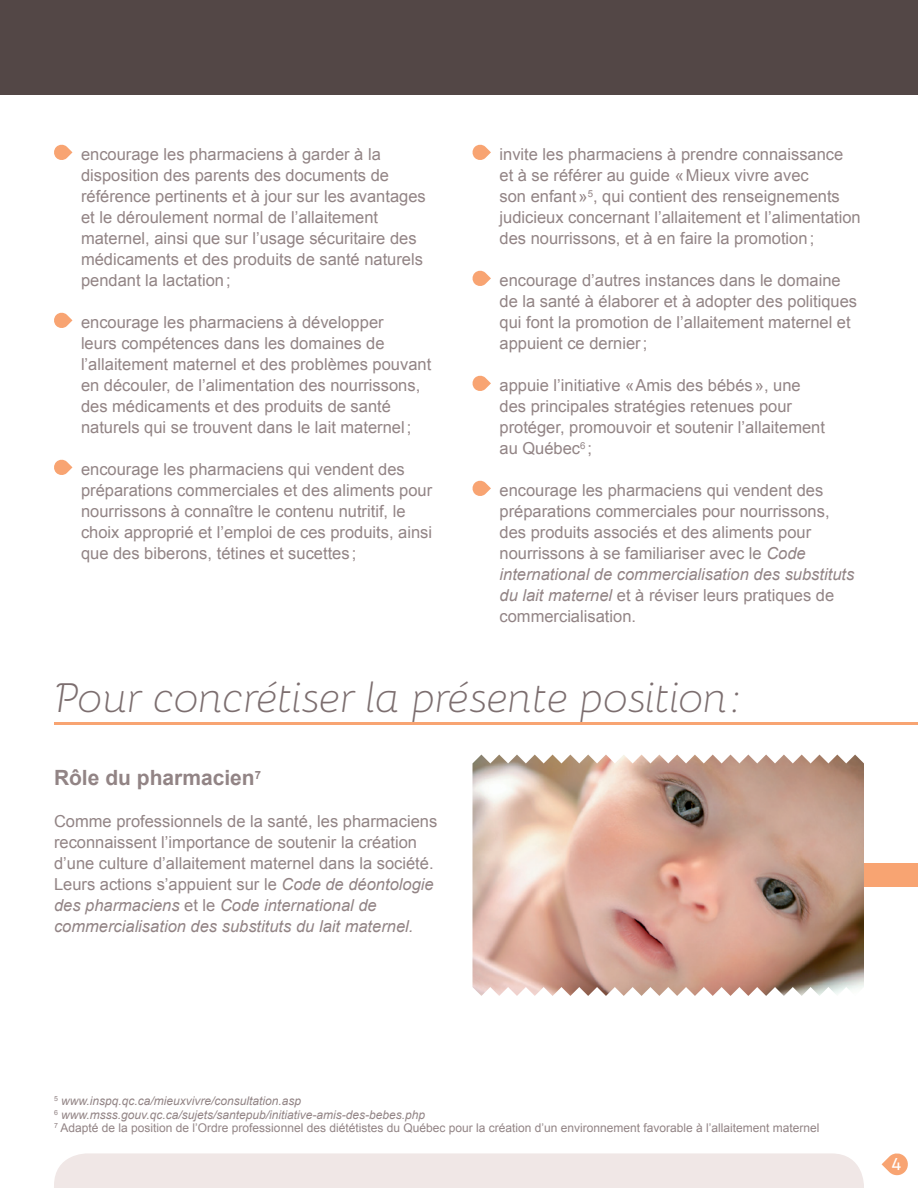
<style>
.page{position:relative;width:918px;height:1188px;background:#fff}
.page>*{position:absolute;margin:0;border:0;box-sizing:border-box;transform-origin:0 0}
.t1{font:italic 300 42px "Bellota";letter-spacing:-.01em;color:#7c6e6f}
.t2{font:700 21px "Arial";color:#928485}
.t3{font:700 18px "Bellota";color:#fff}
.t4{font:16.5px/21px "Arial";color:#928485}
.t5{font:12px/13.5px "Arial";color:#928485}
.s1{font-style:italic}
</style>
<div class="page">
<svg style="left:882px;top:1153px;width:26px;height:23px"></svg>
<div style="left:503px;top:863px;width:415px;height:24px;background:#f8a472"></div>
<div style="left:54px;top:1153px;width:810px;height:35px;background:#f0e7e6"></div>
<svg style="left:54px;top:144px;width:18px;height:16px"></svg>
<svg style="left:54px;top:312px;width:18px;height:16px"></svg>
<svg style="left:54px;top:459px;width:18px;height:16px"></svg>
<svg style="left:472px;top:144px;width:19px;height:16px"></svg>
<svg style="left:472px;top:270px;width:19px;height:16px"></svg>
<svg style="left:472px;top:375px;width:19px;height:16px"></svg>
<svg style="left:472px;top:480px;width:19px;height:16px"></svg>
<div style="left:0;top:0;width:918px;height:94px;background:#534746"></div>
<hr style="left:54px;top:722px;width:864px;height:3px;background:#f8a472">
<img style="left:472px;top:755px;width:392px;height:241px">
<p class="t4" style="left:81px;top:144px;width:346px">encourage les pharmaciens à garder à la disposition des parents des documents de référence pertinents et à jour sur les avantages et le déroulement normal de l’allaitement maternel, ainsi que sur l’usage sécuritaire des médicaments et des produits de santé naturels pendant la lactation;</p>
<p class="t4" style="left:81px;top:312px;width:352px">encourage les pharmaciens à développer<br>leurs compétences dans les domaines de l’allaitement maternel et des problèmes pouvant en découler, de l’alimentation des nourrissons, des médicaments et des produits de santé naturels qui se trouvent dans le lait maternel;</p>
<p class="t4" style="left:81px;top:459px;width:353px">encourage les pharmaciens qui vendent des préparations commerciales et des aliments pour nourrissons à connaître le contenu nutritif, le choix approprié et l’emploi de ces produits, ainsi que des biberons, tétines et sucettes ;</p>
<p class="t4" style="left:499px;top:144px;width:363px">invite les pharmaciens à prendre connaissance et à se référer au guide «Mieux vivre avec<br>son enfant»<sup>5</sup>, qui contient des renseignements judicieux concernant l’allaitement et l’alimentation des nourrissons, et à en faire la promotion;</p>
<p class="t4" style="left:500px;top:270px;width:359px">encourage d’autres instances dans le domaine de la santé à élaborer et à adopter des politiques qui font la promotion de l’allaitement maternel et appuient ce dernier;</p>
<p class="t4" style="left:500px;top:375px;width:327px">appuie l’initiative «Amis des bébés», une des principales stratégies retenues pour protéger, promouvoir et soutenir l’allaitement au Québec<sup>6</sup> ;</p>
<p class="t4" style="left:500px;top:480px;width:356px">encourage les pharmaciens qui vendent des préparations commerciales pour nourrissons, des produits associés et des aliments pour nourrissons à se familiariser avec le <span class="s1">Code international de commercialisation des substituts du lait maternel</span> et à réviser leurs pratiques de commercialisation.</p>
<h1 class="t1" style="left:54px;top:665px;width:690px">Pour concrétiser la présente position:</h1>
<p class="t2" style="left:54px;top:764px;width:209px">Rôle du pharmacien<sup>7</sup></p>
<p class="t4" style="left:54px;top:811px;width:385px">Comme professionnels de la santé, les pharmaciens reconnaissent l’importance de soutenir la création d’une culture d’allaitement maternel dans la société.<br>Leurs actions s’appuient sur le <span class="s1">Code de déontologie des pharmaciens</span> et le <span class="s1">Code international de commercialisation des substituts du lait maternel.</span></p>
<p class="t5" style="left:54px;top:1094px;width:767px"><sup>5</sup> <span class="s1">www.inspq.qc.ca/mieuxvivre/consultation.asp<br></span><sup>6</sup> <span class="s1">www.msss.gouv.qc.ca/sujets/santepub/initiative-amis-des-bebes.php<br></span><sup>7</sup> Adapté de la position de l’Ordre professionnel des diététistes du Québec pour la création d’un environnement favorable à l’allaitement maternel</p>
<p class="t3" style="left:892px;top:1150px;width:11px">4</p>
</div>
